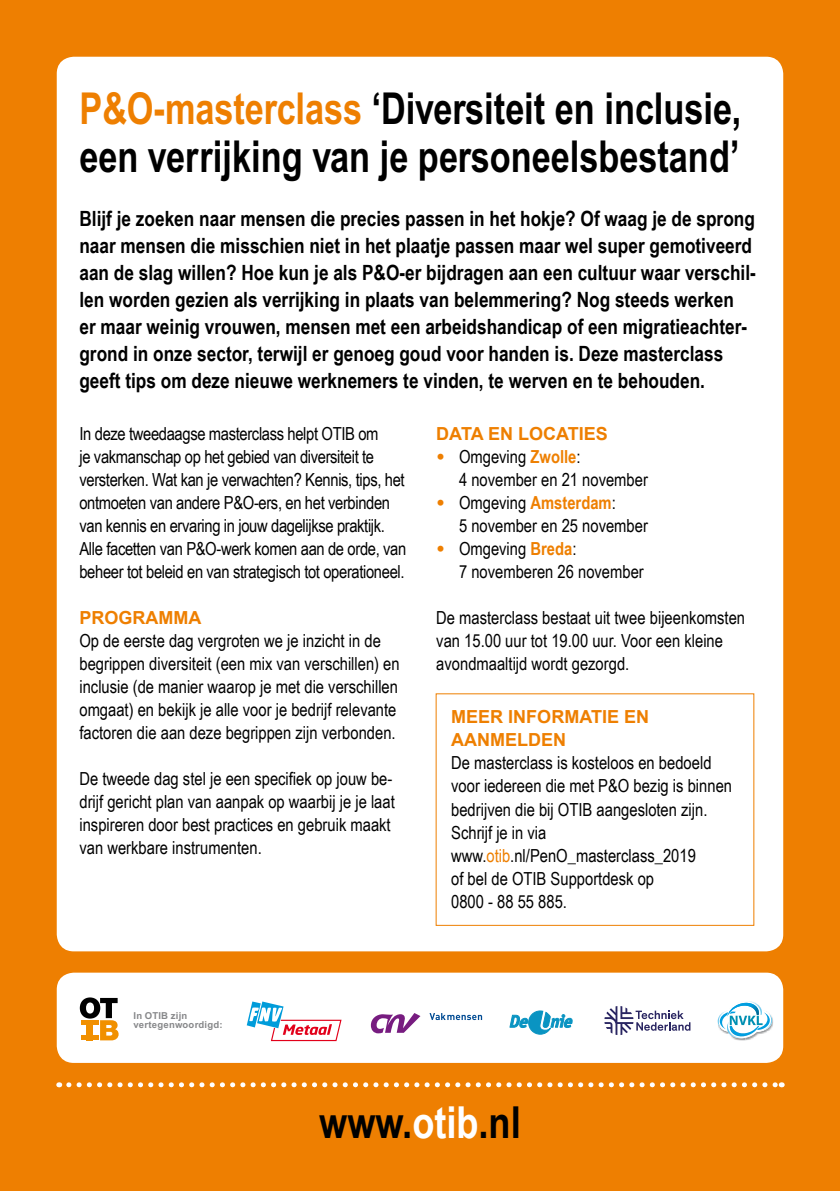
<style>
.page{position:relative;width:840px;height:1191px;background:#fff}
.page>*{position:absolute;margin:0;border:0;box-sizing:border-box;transform-origin:0 0}
.t1{font:700 44px/48px "Arial Narrow MT Std";color:#000;scale:.95 1}
.t2{font:700 44px "Arial Narrow";color:#000}
.t3{font:700 21px/27px "Arial Narrow";color:#000}
.t4{font:18px/23px "Arial Narrow";color:#000}
.t5{font:18px/23px "Arial Narrow";letter-spacing:-.02em;color:#000}
.t6{font:700 18px/23px "Arial";color:#ee7f01}
.t7{font:700 9.6px/9.6px "Arial MT Std";letter-spacing:.02em;color:#87888a}
.s1{color:#ee7f01}
.s2{font-family:"Arial";font-weight:900;color:#ee7f01}
.s3{font-weight:700;color:#ee7f01}
.s4{color:#fff}
</style>
<div class="page">
<div style="left:0;top:0;width:839px;height:1191px;background:#ee7f01"></div>
<div style="left:57px;top:57px;width:725px;height:894px;background:#fff;border-radius:17px"></div>
<div style="left:57px;top:972px;width:725px;height:91px;background:#fff;border-radius:17px"></div>
<svg style="left:69px;top:1082px;width:712px;height:5px"></svg>
<svg style="left:80px;top:997px;width:38px;height:43px"></svg>
<div style="left:81px;top:1035px;width:18px;height:5px;background:#f19000"></div>
<div style="left:81px;top:1020px;width:18px;height:5px;background:#f19000"></div>
<svg style="left:370px;top:1013px;width:50px;height:20px"></svg>
<svg style="left:429px;top:1013px;width:53px;height:7px"></svg>
<img style="left:771px;top:1016px;width:2px;height:13px">
<svg style="left:717px;top:1001px;width:54px;height:39px"></svg>
<svg style="left:246px;top:1001px;width:96px;height:41px"></svg>
<svg style="left:509px;top:1011px;width:63px;height:23px"></svg>
<svg style="left:604px;top:1006px;width:86px;height:29px"></svg>
<h1 class="t1" style="left:79px;top:84px;width:698px"><span class="s1">P&amp;O-masterclass</span> ‘Diversiteit en inclusie, een verrijking van je personeelsbestand’</h1>
<p class="t3" style="left:79px;top:204px;width:677px">Blijf je zoeken naar mensen die precies passen in het hokje? Of waag je de sprong naar mensen die misschien niet in het plaatje passen maar wel super gemotiveerd aan de slag willen? Hoe kun je als P&amp;O-er bijdragen aan een cultuur waar verschil&shy;len worden gezien als verrijking in plaats van belemmering? Nog steeds werken<br>er maar weinig vrouwen, mensen met een arbeidshandicap of een migratieachter&shy;grond in onze sector, terwijl er genoeg goud voor handen is. Deze masterclass geeft tips om deze nieuwe werknemers te vinden, te werven en te behouden.</p>
<p class="t5" style="left:79px;top:421px;width:328px">In deze tweedaagse masterclass helpt OTIB om<br>je vakmanschap op het gebied van diversiteit te versterken. Wat kan je verwachten? Kennis, tips, het ontmoeten van andere P&amp;O-ers, en het verbinden van kennis en ervaring in jouw dagelijkse praktijk.<br>Alle facetten van P&amp;O-werk komen aan de orde, van beheer tot beleid en van strategisch tot operationeel.</p>
<p class="t6" style="left:79px;top:606px;width:123px">PROGRAMMA</p>
<p class="t4" style="left:79px;top:628px;width:321px">Op de eerste dag vergroten we je inzicht in de begrippen diversiteit (een mix van verschillen) en inclusie (de manier waarop je met die verschillen omgaat) en bekijk je alle voor je bedrijf relevante factoren die aan deze begrippen zijn verbonden.</p>
<p class="t4" style="left:79px;top:766px;width:317px">De tweede dag stel je een specifiek op jouw be&shy;drijf gericht plan van aanpak op waarbij je je laat inspireren door best practices en gebruik maakt van werkbare instrumenten.</p>
<p class="t6" style="left:436px;top:423px;width:173px">DATA EN LOCATIES</p>
<p class="t4" style="left:459px;top:444px;width:190px;text-indent:-23px"><span class="s2">•</span> Omgeving <span class="s3">Zwolle</span>:<br>4 november en 21 november</p>
<p class="t4" style="left:459px;top:490px;width:190px;text-indent:-23px"><span class="s2">•</span> Omgeving <span class="s3">Amsterdam</span>:<br>5 november en 25 november</p>
<p class="t4" style="left:459px;top:536px;width:186px;text-indent:-23px"><span class="s2">•</span> Omgeving <span class="s3">Breda</span>:<br>7 novemberen 26 november</p>
<p class="t4" style="left:436px;top:605px;width:310px">De masterclass bestaat uit twee bijeenkomsten van 15.00 uur tot 19.00 uur. Voor een kleine avondmaaltijd wordt gezorgd.</p>
<p class="t6" style="left:451px;top:706px;width:199px">MEER INFORMATIE EN<br>AANMELDEN</p>
<p class="t4" style="left:451px;top:751px;width:282px">De masterclass is kosteloos en bedoeld voor iedereen die met P&amp;O bezig is binnen bedrijven die bij OTIB aangesloten zijn.<br>Schrijf je in via www.<span class="s1">otib</span>.nl/PenO_masterclass_2019<br>of bel de OTIB Supportdesk op<br>0800 - 88 55 885.</p>
<p class="t7" style="left:133px;top:1010px;width:91px">In OTIB zijn vertegenwoordigd:</p>
<h1 class="t2" style="left:319px;top:1089px;width:203px">www.<span class="s4">otib</span>.nl</h1>
</div>
